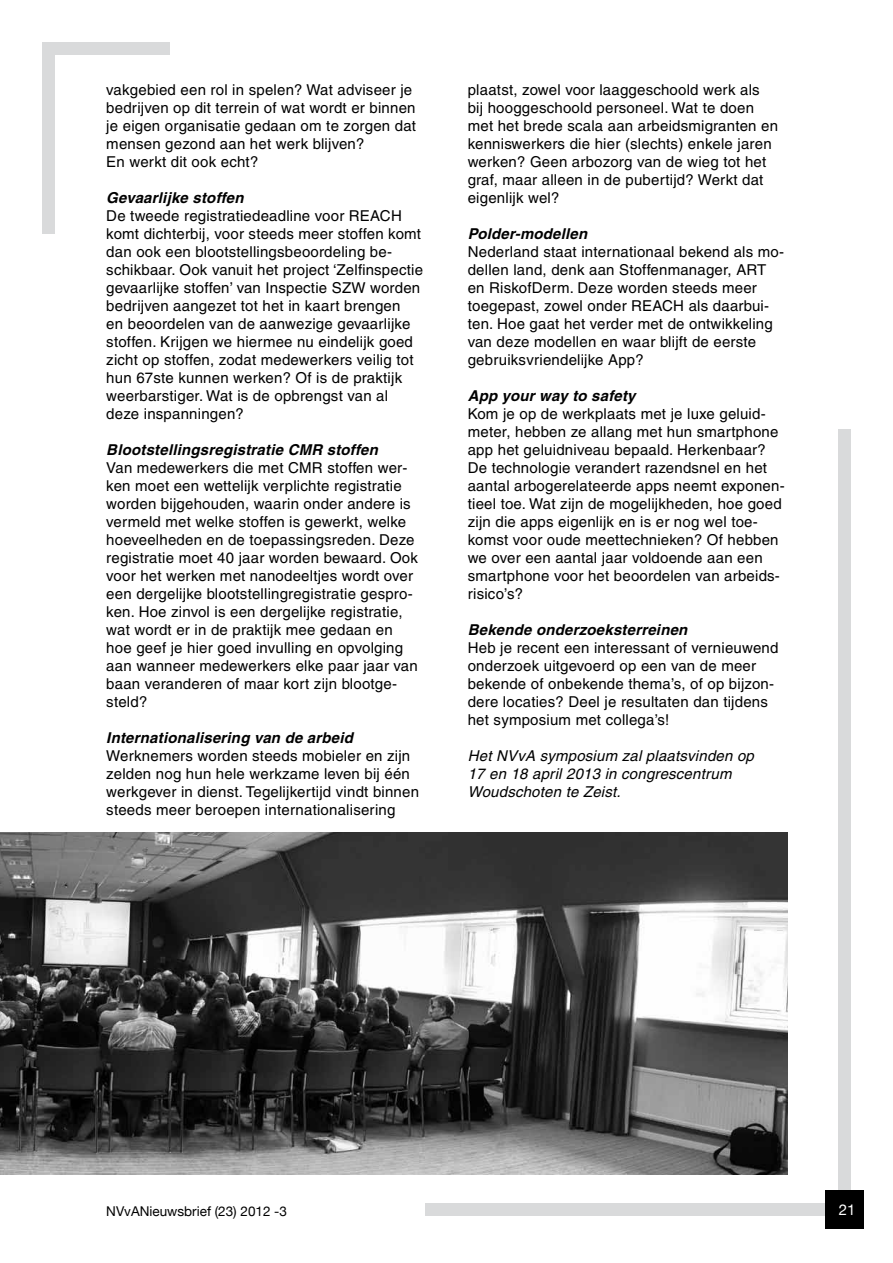
<style>
.page{position:relative;width:893px;height:1263px;background:#fff}
.page>*{position:absolute;margin:0;border:0;box-sizing:border-box;transform-origin:0 0}
.t1{font:15px/18px "Helvetica";letter-spacing:.015em;color:#000}
.t2{font:italic 700 15px "Helvetica";letter-spacing:.015em;color:#000}
.t3{font:italic 15px/18px "Helvetica";letter-spacing:.015em;color:#000}
.t4{font:15px "Helvetica Neue";color:#fff}
.t5{font:13.5px "Helvetica Neue";color:#000}
</style>
<div class="page">
<div style="left:43px;top:43px;width:12px;height:191px;background:#d9dadb"></div>
<div style="left:838px;top:429px;width:12px;height:787px;background:#d9dadb"></div>
<div style="left:425px;top:1203px;width:425px;height:13px;background:#d9dadb"></div>
<div style="left:43px;top:43px;width:127px;height:12px;background:#d9dadb"></div>
<div style="left:825px;top:1191px;width:38px;height:38px;background:#000"></div>
<img style="left:0;top:833px;width:788px;height:342px">
<p class="t1" style="left:106px;top:80px;width:311px">vakgebied een rol in spelen? Wat adviseer je bedrijven op dit terrein of wat wordt er binnen je eigen organisatie gedaan om te zorgen dat mensen gezond aan het werk blijven?<br>En werkt dit ook echt?</p>
<p class="t2" style="left:106px;top:188px;width:139px">Gevaarlijke stoffen</p>
<p class="t1" style="left:106px;top:206px;width:318px">De tweede registratiedeadline voor REACH komt dichterbij, voor steeds meer stoffen komt dan ook een blootstellingsbeoordeling be&shy;schikbaar. Ook vanuit het project ‘Zelfinspectie gevaarlijke stoffen’ van Inspectie SZW worden bedrijven aangezet tot het in kaart brengen<br>en beoordelen van de aanwezige gevaarlijke stoffen. Krijgen we hiermee nu eindelijk goed zicht op stoffen, zodat medewerkers veilig tot hun 67ste kunnen werken? Of is de praktijk weerbarstiger. Wat is de opbrengst van al deze inspanningen?</p>
<p class="t2" style="left:106px;top:440px;width:273px">Blootstellingsregistratie CMR stoffen</p>
<p class="t1" style="left:106px;top:458px;width:313px">Van medewerkers die met CMR stoffen wer&shy;ken moet een wettelijk verplichte registratie worden bijgehouden, waarin onder andere is vermeld met welke stoffen is gewerkt, welke hoeveelheden en de toepassingsreden. Deze registratie moet 40 jaar worden bewaard. Ook voor het werken met nanodeeltjes wordt over een dergelijke blootstellingregistratie gespro&shy;ken. Hoe zinvol is een dergelijke registratie, wat wordt er in de praktijk mee gedaan en hoe geef je hier goed invulling en opvolging aan wanneer medewerkers elke paar jaar van baan veranderen of maar kort zijn blootge&shy;steld?</p>
<p class="t2" style="left:106px;top:728px;width:248px">Internationalisering van de arbeid</p>
<p class="t1" style="left:106px;top:746px;width:314px">Werknemers worden steeds mobieler en zijn zelden nog hun hele werkzame leven bij één werkgever in dienst. Tegelijkertijd vindt binnen steeds meer beroepen internationalisering</p>
<p class="t1" style="left:468px;top:80px;width:312px">plaatst, zowel voor laaggeschoold werk als bij hooggeschoold personeel. Wat te doen met het brede scala aan arbeidsmigranten en kenniswerkers die hier (slechts) enkele jaren werken? Geen arbozorg van de wieg tot het graf, maar alleen in de pubertijd? Werkt dat eigenlijk wel?</p>
<p class="t2" style="left:468px;top:224px;width:121px">Polder-modellen</p>
<p class="t1" style="left:468px;top:242px;width:318px">Nederland staat internationaal bekend als mo&shy;dellen land, denk aan Stoffenmanager, ART en RiskofDerm. Deze worden steeds meer toegepast, zowel onder REACH als daarbui&shy;ten. Hoe gaat het verder met de ontwikkeling van deze modellen en waar blijft de eerste gebruiksvriendelijke App?</p>
<p class="t2" style="left:468px;top:386px;width:169px">App your way to safety</p>
<p class="t1" style="left:468px;top:404px;width:318px">Kom je op de werkplaats met je luxe geluid&shy;meter, hebben ze allang met hun smartphone app het geluidniveau bepaald. Herkenbaar?<br>De technologie verandert razendsnel en het aantal arbogerelateerde apps neemt exponen&shy;tieel toe. Wat zijn de mogelijkheden, hoe goed zijn die apps eigenlijk en is er nog wel toe&shy;komst voor oude meettechnieken? Of hebben we over een aantal jaar voldoende aan een smartphone voor het beoordelen van arbeids&shy;risico’s?</p>
<p class="t2" style="left:468px;top:620px;width:221px">Bekende onderzoeksterreinen</p>
<p class="t1" style="left:468px;top:638px;width:312px">Heb je recent een interessant of vernieuwend onderzoek uitgevoerd op een van de meer bekende of onbekende thema’s, of op bijzon&shy;dere locaties? Deel je resultaten dan tijdens het symposium met collega’s!</p>
<p class="t3" style="left:468px;top:746px;width:288px">Het NVvA symposium zal plaatsvinden op<br>17 en 18 april 2013 in congrescentrum<br>Woudschoten te Zeist.</p>
<p class="t5" style="left:106px;top:1203px;width:182px">NVvANieuwsbrief (23) 2012 -3</p>
<p class="t4" style="left:839px;top:1201px;width:18px">21</p>
</div>
